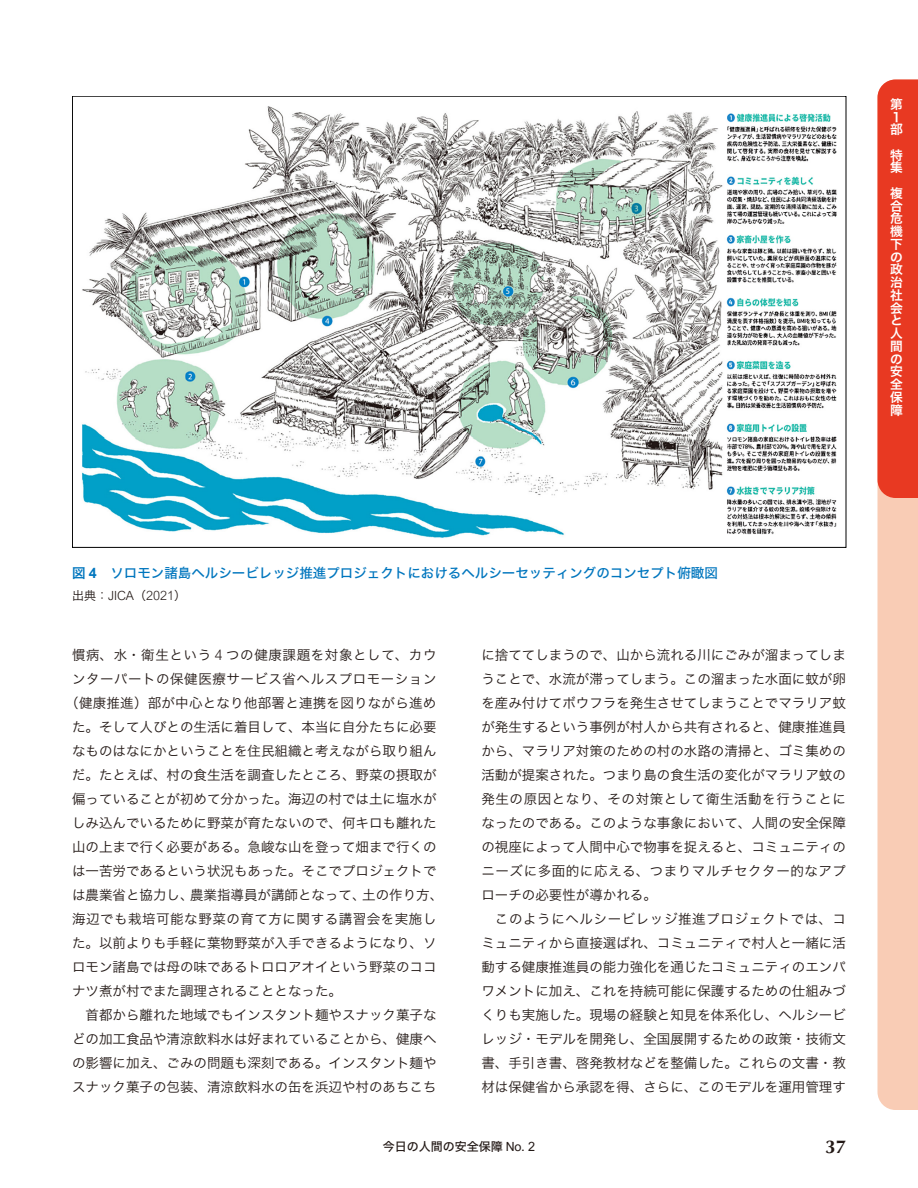
<style>
.page{position:relative;width:918px;height:1188px;background:#fff}
.page>*{position:absolute;margin:0;border:0;box-sizing:border-box;transform-origin:0 0}
.t1{font:700 18.9px "Classico URW";color:#231916}
.t2{font:13.5px/24px "Hira Kaku Pro N W3";color:#231916;text-align:justify}
.t3{font:13.5px "Hira Kaku Pro N W3";letter-spacing:.04em;color:#231916}
.t4{font:13.5px "Hira Kaku Std N W5";color:#0076be}
.t5{font:13.5px "Hira Kaku Pro N W3";letter-spacing:.02em;color:#231916}
.t6{font:13.5px "Hira Kaku Pro N W3";letter-spacing:.045em;color:#231916}
.t7{font:12.75px/12.8px "Hira Kaku Pro N W6";color:#fff}
.t8{font:300 12.6px "Arial Nova";color:#231916}
.t9{font:12px "Hira Kaku Std N W5";color:#231916}
.t10{font:500 7.5px "Koz Go Pr 6 N";color:#ededed}
.s1{font-family:"Hira Kaku Pro N W6"}
.s2{font-family:"Arial Nova";font-weight:700;font-size:14.1px}
.s3{font-family:"Hira Kaku Pro N W3";font-weight:400;font-size:12px}
.s4{font-family:"Arial Nova";font-weight:300;font-size:14.1px}
.s5{font-family:"Arial Nova";font-size:12.6px}
</style>
<div class="page">
<svg style="left:878px;top:80px;width:40px;height:1030px;background:#f2917a"></svg>
<img style="left:82px;top:106px;width:755px;height:432px">
<p class="t10" style="left:506px;top:287px;width:6px">5</p>
<p class="t7" style="left:890px;top:97px;width:14px">第<br>１部</p>
<p class="t7" style="left:890px;top:148px;width:14px">特集</p>
<p class="t7" style="left:890px;top:186px;width:14px">複合危機下の政治社会と人間の安全保障</p>
<p class="t4" style="left:72px;top:562px;width:647px"><span class="s1">図</span> <span class="s2">4</span>　ソロモン諸島ヘルシービレッジ推進プロジェクトにおけるヘルシーセッティングのコンセプト俯瞰図</p>
<p class="t8" style="left:72px;top:589px;width:116px"><span class="s3">出典：</span>JICA<span class="s3">（</span>2021<span class="s3">）</span></p>
<p class="t6" style="left:72px;top:643px;width:366px">慣病、水・衛生という <span class="s4">4</span> つの健康課題を対象として、カウ</p>
<p class="t3" style="left:72px;top:667px;width:366px">ンターパートの保健医療サービス省ヘルスプロモーション</p>
<p class="t5" style="left:65px;top:691px;width:373px">（健康推進）部が中心となり他部署と連携を図りながら進め</p>
<p class="t2" style="left:72px;top:714px;width:366px">た。そして人びとの生活に着目して、本当に自分たちに必要</p>
<p class="t2" style="left:72px;top:738px;width:366px">なものはなにかということを住民組織と考えながら取り組ん</p>
<p class="t2" style="left:72px;top:762px;width:366px">だ。たとえば、村の食生活を調査したところ、野菜の摂取が</p>
<p class="t2" style="left:72px;top:786px;width:366px">偏っていることが初めて分かった。海辺の村では土に塩水が</p>
<p class="t2" style="left:72px;top:810px;width:366px">しみ込んでいるために野菜が育たないので、何キロも離れた</p>
<p class="t2" style="left:72px;top:834px;width:366px">山の上まで行く必要がある。急峻な山を登って畑まで行くの</p>
<p class="t2" style="left:72px;top:858px;width:366px">は一苦労であるという状況もあった。そこでプロジェクトで</p>
<p class="t2" style="left:72px;top:882px;width:373px">は農業省と協力し、農業指導員が講師となって、土の作り方、</p>
<p class="t3" style="left:72px;top:907px;width:366px">海辺でも栽培可能な野菜の育て方に関する講習会を実施し</p>
<p class="t2" style="left:72px;top:930px;width:366px">た。以前よりも手軽に葉物野菜が入手できるようになり、ソ</p>
<p class="t2" style="left:72px;top:954px;width:366px">ロモン諸島では母の味であるトロロアオイという野菜のココ</p>
<p class="t2" style="left:72px;top:978px;width:271px">ナツ煮が村でまた調理されることとなった。</p>
<p class="t2" style="left:86px;top:1002px;width:352px">首都から離れた地域でもインスタント麺やスナック菓子な</p>
<p class="t2" style="left:72px;top:1026px;width:366px">どの加工食品や清涼飲料水は好まれていることから、健康へ</p>
<p class="t2" style="left:72px;top:1050px;width:366px">の影響に加え、ごみの問題も深刻である。インスタント麺や</p>
<p class="t2" style="left:72px;top:1074px;width:366px">スナック菓子の包装、清涼飲料水の缶を浜辺や村のあちこち</p>
<p class="t2" style="left:481px;top:642px;width:366px">に捨ててしまうので、山から流れる川にごみが溜まってしまうことで、水流が滞ってしまう。この溜まった水面に蚊が卵を産み付けてボウフラを発生させてしまうことでマラリア蚊が発生するという事例が村人から共有されると、健康推進員から、マラリア対策のための村の水路の清掃と、ゴミ集めの活動が提案された。つまり島の食生活の変化がマラリア蚊の発生の原因となり、その対策として衛生活動を行うことになったのである。このような事象において、人間の安全保障の視座によって人間中心で物事を捉えると、コミュニティのニーズに多面的に応える、つまりマルチセクター的なアプローチの必要性が導かれる。</p>
<p class="t2" style="left:481px;top:906px;width:366px;text-indent:14px">このようにヘルシービレッジ推進プロジェクトでは、コミュニティから直接選ばれ、コミュニティで村人と一緒に活動する健康推進員の能力強化を通じたコミュニティのエンパワメントに加え、これを持続可能に保護するための仕組みづくりも実施した。現場の経験と知見を体系化し、ヘルシービレッジ・モデルを開発し、全国展開するための政策・技術文書、手引き書、啓発教材などを整備した。これらの文書・教材は保健省から承認を得、さらに、このモデルを運用管理す</p>
<p class="t9" style="left:383px;top:1137px;width:154px">今日の人間の安全保障 <span class="s5">No. 2</span></p>
<h1 class="t1" style="left:825px;top:1133px;width:22px">37</h1>
</div>
